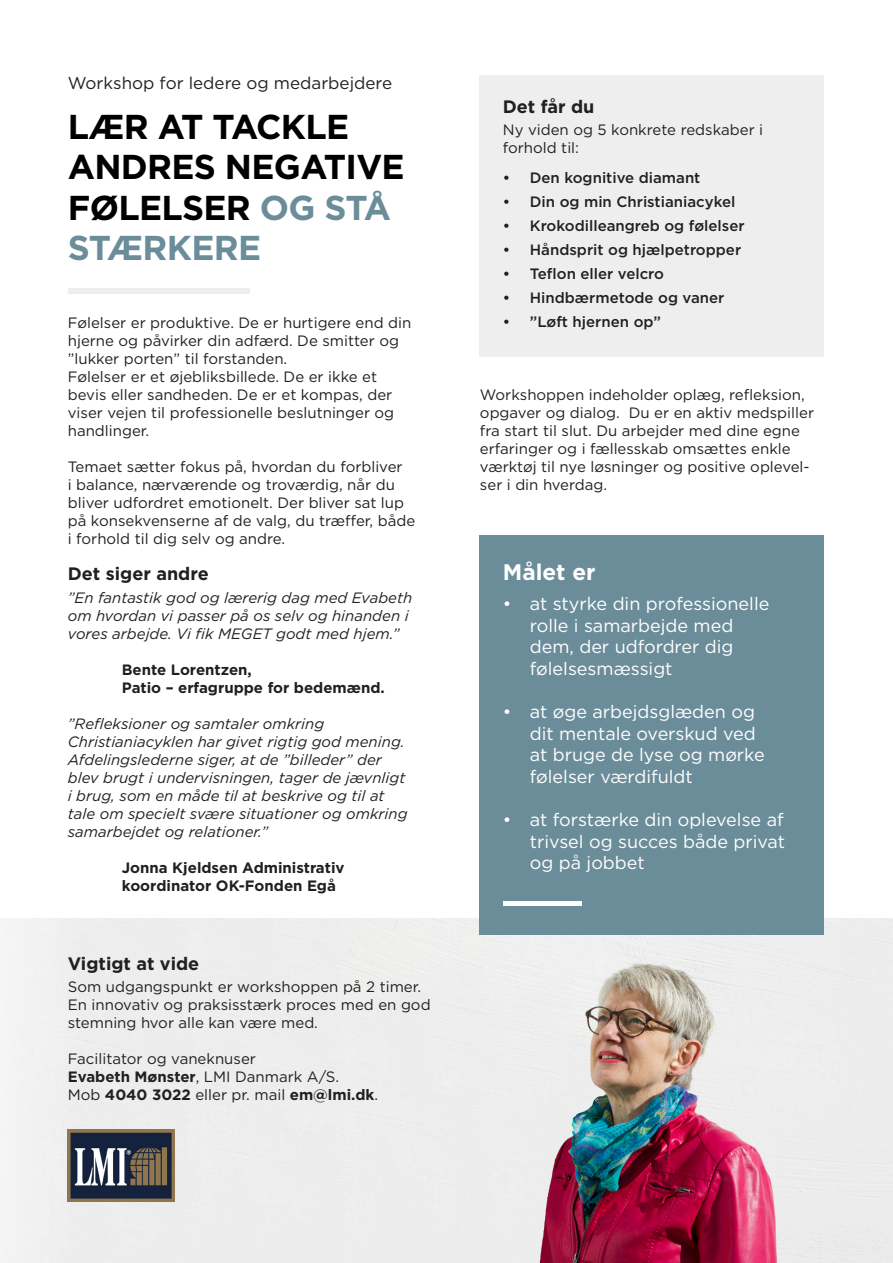
<style>
.page{position:relative;width:893px;height:1263px;background:#fff}
.page>*{position:absolute;margin:0;border:0;box-sizing:border-box;transform-origin:0 0}
.t1{font:700 34.5px/40.5px "Gotham";letter-spacing:-.02em;color:#000}
.t2{font:700 22.5px "Gotham";color:#fff}
.t3{font:18px/21.6px "Gotham";color:#fff}
.t4{font:700 18px "Gotham";color:#231f20}
.t5{font:17.1px "Gotham";color:#231f20}
.t6{font:15px/18px "Gotham";color:#231f20}
.t7{font:italic 15px/18px "Gotham";color:#231f20}
.t8{font:500 15px "Gotham";color:#231f20}
.t9{font:700 15px "Gotham";color:#231f20}
.s1{color:#6b8d9a}
.s2{font-weight:700}
.s3{font-weight:400}
</style>
<div class="page">
<img style="left:0;top:918px;width:893px;height:345px">
<div style="left:479px;top:75px;width:345px;height:282px;background:#eeeeef"></div>
<div style="left:68px;top:288px;width:181px;height:6px;background:#eeeeef"></div>
<div style="left:479px;top:536px;width:345px;height:399px;background:#6b8d9a"></div>
<img style="left:68px;top:1130px;width:106px;height:71px">
<hr style="left:503px;top:901px;width:79px;height:4px;background:#fff">
<p class="t5" style="left:68px;top:72px;width:326px">Workshop for ledere og medarbejdere</p>
<p class="t1" style="left:68px;top:106px;width:338px">LÆR AT TACKLE<br>ANDRES NEGATIVE<br>FØLELSER <span class="s1">OG STÅ<br>STÆRKERE</span></p>
<p class="t6" style="left:68px;top:314px;width:345px">Følelser er produktive. De er hurtigere end din hjerne og påvirker din adfærd. De smitter og ”lukker porten” til forstanden.</p>
<p class="t6" style="left:68px;top:368px;width:328px">Følelser er et øjebliksbillede. De er ikke et bevis eller sandheden. De er et kompas, der viser vejen til professionelle beslutninger og handlinger.</p>
<p class="t6" style="left:68px;top:458px;width:349px">Temaet sætter fokus på, hvordan du forbliver<br>i balance, nærværende og troværdig, når du bliver udfordret emotionelt. Der bliver sat lup på konsekvenserne af de valg, du træffer, både i forhold til dig selv og andre.</p>
<p class="t4" style="left:68px;top:562px;width:142px">Det siger andre</p>
<p class="t7" style="left:68px;top:588px;width:346px">”En fantastik god og lærerig dag med Evabeth om hvordan vi passer på os selv og hinanden i vores arbejde. Vi fik MEGET godt med hjem.”</p>
<p class="t9" style="left:122px;top:660px;width:132px">Bente Lorentzen,</p>
<p class="t9" style="left:122px;top:678px;width:265px">Patio – erfagruppe for bedemænd.</p>
<p class="t7" style="left:68px;top:714px;width:341px">”Refleksioner og samtaler omkring Christianiacyklen har givet rigtig god mening.<br>Afdelingslederne siger, at de ”billeder” der blev brugt i undervisningen, tager de jævnligt i brug, som en måde til at beskrive og til at tale om specielt svære situationer og omkring samarbejdet og relationer.”</p>
<p class="t9" style="left:122px;top:858px;width:224px">Jonna Kjeldsen Administrativ</p>
<p class="t9" style="left:122px;top:876px;width:216px">koordinator OK-Fonden Egå</p>
<p class="t4" style="left:68px;top:951px;width:133px">Vigtigt at vide</p>
<p class="t6" style="left:68px;top:977px;width:364px">Som udgangspunkt er workshoppen på 2 timer.<br>En innovativ og praksisstærk proces med en god stemning hvor alle kan være med.</p>
<p class="t6" style="left:68px;top:1049px;width:190px">Facilitator og vaneknuser</p>
<p class="t6" style="left:68px;top:1067px;width:273px"><span class="s2">Evabeth Mønster</span>, LMI Danmark A/S.</p>
<p class="t9" style="left:68px;top:1085px;width:312px"><span class="s3">Mob</span> 4040 3022 <span class="s3">eller pr. mail</span> em@lmi.dk<span class="s3">.</span></p>
<p class="t4" style="left:503px;top:95px;width:93px">Det får du</p>
<p class="t6" style="left:503px;top:121px;width:262px">Ny viden og 5 konkrete redskaber i forhold til:</p>
<p class="t8" style="left:503px;top:168px;width:199px">• Den kognitive diamant</p>
<p class="t8" style="left:503px;top:192px;width:234px">• Din og min Christianiacykel</p>
<p class="t8" style="left:503px;top:216px;width:243px">• Krokodilleangreb og følelser</p>
<p class="t8" style="left:503px;top:240px;width:240px">• Håndsprit og hjælpetropper</p>
<p class="t8" style="left:503px;top:264px;width:163px">• Teflon eller velcro</p>
<p class="t8" style="left:503px;top:288px;width:223px">• Hindbærmetode og vaner</p>
<p class="t8" style="left:503px;top:312px;width:160px">• ”Løft hjernen op”</p>
<p class="t6" style="left:480px;top:386px;width:336px">Workshoppen indeholder oplæg, refleksion, opgaver og dialog. Du er en aktiv medspiller fra start til slut. Du arbejder med dine egne erfaringer og i fællesskab omsættes enkle værktøj til nye løsninger og positive oplevel&shy;ser i din hverdag.</p>
<p class="t2" style="left:503px;top:557px;width:94px">Målet er</p>
<p class="t3" style="left:530px;top:592px;width:241px;text-indent:-27px">• at styrke din professionelle rolle i samarbejde med dem, der udfordrer dig følelsesmæssigt</p>
<p class="t3" style="left:530px;top:700px;width:236px;text-indent:-27px">• at øge arbejdsglæden og dit mentale overskud ved at bruge de lyse og mørke følelser værdifuldt</p>
<p class="t3" style="left:530px;top:808px;width:257px;text-align:justify;text-indent:-27px">• at forstærke din oplevelse af trivsel og succes både privat og på jobbet</p>
</div>
